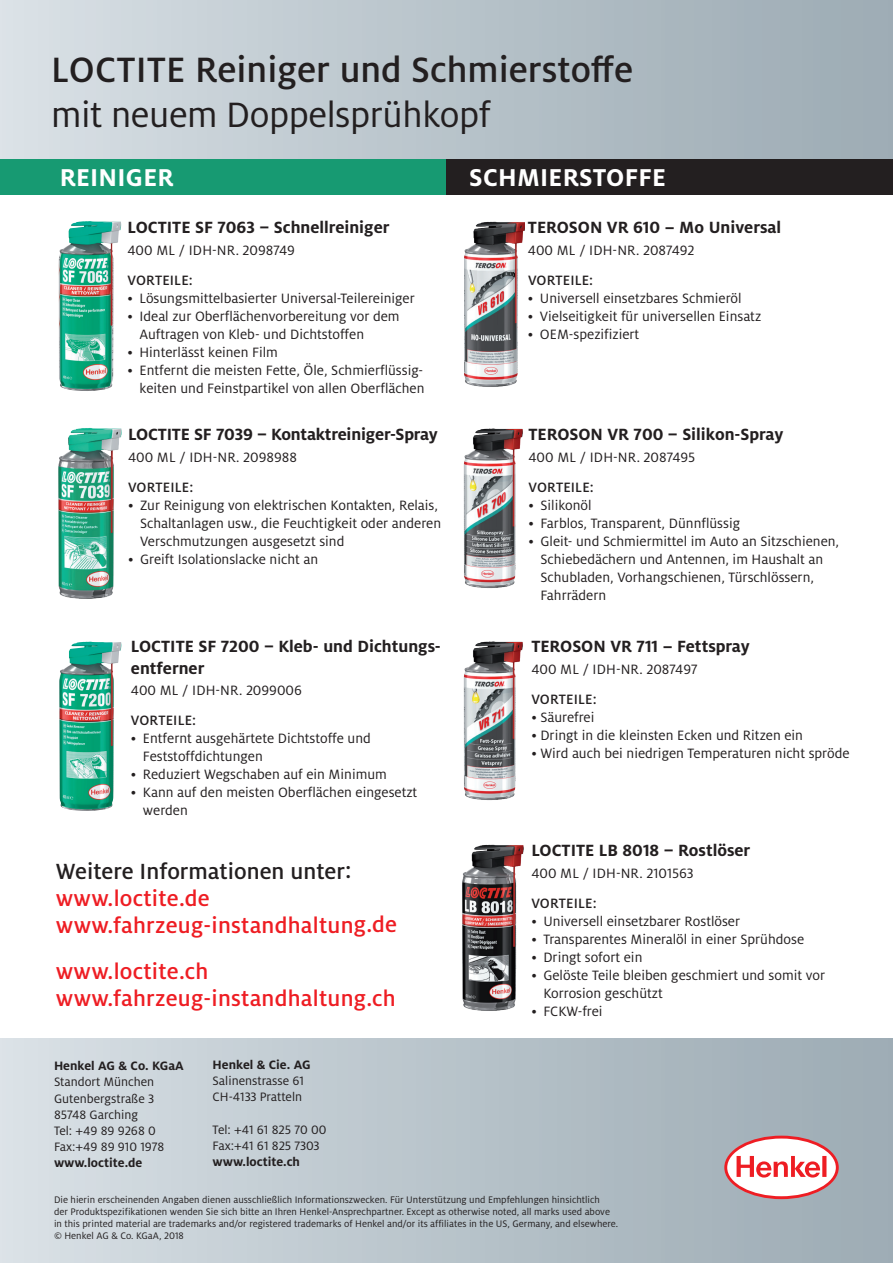
<style>
.page{position:relative;width:893px;height:1263px;background:#fff}
.page>*{position:absolute;margin:0;border:0;box-sizing:border-box;transform-origin:0 0}
.t1{font:500 39px "Henkel Milo";color:#231f20}
.t2{font:39px "Henkel Milo";letter-spacing:-.01em;color:#231f20}
.t3{font:700 27px "Henkel Milo";letter-spacing:.01em;color:#fff}
.t4{font:500 24.3px/26.8px "Henkel Milo";letter-spacing:.01em;color:#ee1d23}
.t5{font:500 24.3px "Henkel Milo";color:#231f20}
.t6{font:700 18px/21.6px "Henkel Milo";color:#231f20}
.t7{font:15px/18px "Henkel Milo";color:#231f20}
.t8{font:500 15px "Henkel Milo";letter-spacing:.01em;color:#231f20}
.t9{font:13.5px/16.2px "Henkel Milo";color:#231f20}
.t10{font:700 13.5px "Henkel Milo";color:#231f20}
.t11{font:10.5px/12px "Henkel Milo";color:#231f20}
</style>
<div class="page">
<div style="left:0;top:0;width:893px;height:1263px;background:linear-gradient(to right,#d8e0e5,#9baab2)"></div>
<svg style="left:724px;top:1136px;width:118px;height:63px"></svg>
<div style="left:0;top:179px;width:893px;height:859px;background:#fff"></div>
<div style="left:0;top:159px;width:459px;height:36px;background:#179a72"></div>
<img style="left:59px;top:221px;width:62px;height:170px">
<img style="left:59px;top:642px;width:62px;height:169px">
<img style="left:58px;top:428px;width:64px;height:171px">
<div style="left:446px;top:159px;width:447px;height:36px;background:#231f20"></div>
<img style="left:462px;top:844px;width:62px;height:167px">
<img style="left:463px;top:428px;width:60px;height:160px">
<img style="left:463px;top:641px;width:60px;height:159px">
<img style="left:464px;top:221px;width:61px;height:166px">
<h1 class="t1" style="left:51px;top:48px;width:583px">LOCTITE Reiniger und Schmierstoffe</h1>
<h1 class="t2" style="left:51px;top:93px;width:441px">mit neuem Doppelsprühkopf</h1>
<h2 class="t3" style="left:60px;top:162px;width:115px">REINIGER</h2>
<p class="t6" style="left:127px;top:216px;width:264px">LOCTITE SF 7063 – Schnellreiniger</p>
<p class="t7" style="left:127px;top:241px;width:169px">400 ML / IDH-NR. 2098749</p>
<p class="t8" style="left:128px;top:272px;width:67px">VORTEILE:</p>
<p class="t7" style="left:127px;top:289px;width:289px">• Lösungsmittelbasierter Universal-Teilereiniger</p>
<p class="t7" style="left:139px;top:307px;width:262px;text-indent:-12px">• Ideal zur Oberflächenvorbereitung vor dem<br>Auftragen von Kleb- und Dichtstoffen</p>
<p class="t7" style="left:127px;top:343px;width:152px">• Hinterlässt keinen Film</p>
<p class="t7" style="left:127px;top:361px;width:298px;text-align:right">• Entfernt die meisten Fette, Öle, Schmierflüssig&shy;keiten und Feinstpartikel von allen Oberflächen</p>
<h2 class="t3" style="left:469px;top:162px;width:198px">SCHMIERSTOFFE</h2>
<p class="t6" style="left:528px;top:216px;width:255px">TEROSON VR 610 – Mo Universal</p>
<p class="t7" style="left:528px;top:241px;width:168px">400 ML / IDH-NR. 2087492</p>
<p class="t8" style="left:528px;top:272px;width:67px">VORTEILE:</p>
<p class="t7" style="left:528px;top:289px;width:215px">• Universell einsetzbares Schmieröl</p>
<p class="t7" style="left:528px;top:307px;width:235px">• Vielseitigkeit für universellen Einsatz</p>
<p class="t7" style="left:528px;top:325px;width:113px">• OEM-spezifiziert</p>
<p class="t6" style="left:128px;top:424px;width:311px">LOCTITE SF 7039 – Kontaktreiniger-Spray</p>
<p class="t7" style="left:128px;top:448px;width:170px">400 ML / IDH-NR. 2098988</p>
<p class="t8" style="left:128px;top:479px;width:67px">VORTEILE:</p>
<p class="t7" style="left:140px;top:496px;width:303px;text-indent:-12px">• Zur Reinigung von elektrischen Kontakten, Relais,<br>Schaltanlagen usw., die Feuchtigkeit oder anderen<br>Verschmutzungen ausgesetzt sind</p>
<p class="t7" style="left:128px;top:550px;width:192px">• Greift Isolationslacke nicht an</p>
<p class="t6" style="left:131px;top:636px;width:312px">LOCTITE SF 7200 – Kleb- und Dichtungs&shy;entferner</p>
<p class="t7" style="left:131px;top:682px;width:173px">400 ML / IDH-NR. 2099006</p>
<p class="t8" style="left:131px;top:712px;width:67px">VORTEILE:</p>
<p class="t7" style="left:143px;top:730px;width:229px;text-indent:-12px">• Entfernt ausgehärtete Dichtstoffe und<br>Feststoffdichtungen</p>
<p class="t7" style="left:131px;top:766px;width:258px">• Reduziert Wegschaben auf ein Minimum</p>
<p class="t7" style="left:143px;top:784px;width:276px;text-indent:-12px">• Kann auf den meisten Oberflächen eingesetzt werden</p>
<h3 class="t5" style="left:56px;top:857px;width:297px">Weitere Informationen unter:</h3>
<h3 class="t4" style="left:56px;top:885px;width:343px">www.loctite.de www.fahrzeug-instandhaltung.de</h3>
<h3 class="t4" style="left:56px;top:958px;width:341px">www.loctite.ch www.fahrzeug-instandhaltung.ch</h3>
<p class="t10" style="left:54px;top:1058px;width:131px">Henkel AG &amp; Co. KGaA</p>
<p class="t9" style="left:54px;top:1074px;width:112px">Standort München<br>Gutenbergstraße 3<br>85748 Garching<br>Tel: +49 89 9268 0<br>Fax:+49 89 910 1978</p>
<p class="t10" style="left:54px;top:1155px;width:90px">www.loctite.de</p>
<p class="t10" style="left:213px;top:1057px;width:100px">Henkel &amp; Cie. AG</p>
<p class="t9" style="left:213px;top:1073px;width:93px">Salinenstrasse 61<br>CH-4133 Pratteln</p>
<p class="t9" style="left:213px;top:1121px;width:115px">Tel: +41 61 825 70 00<br>Fax:+41 61 825 7303</p>
<p class="t10" style="left:213px;top:1154px;width:89px">www.loctite.ch</p>
<p class="t6" style="left:528px;top:424px;width:256px">TEROSON VR 700 – Silikon-Spray</p>
<p class="t7" style="left:528px;top:448px;width:168px">400 ML / IDH-NR. 2087495</p>
<p class="t8" style="left:529px;top:479px;width:67px">VORTEILE:</p>
<p class="t7" style="left:528px;top:496px;width:65px">• Silikonöl</p>
<p class="t7" style="left:528px;top:514px;width:213px">• Farblos, Transparent, Dünnflüssig</p>
<p class="t7" style="left:540px;top:532px;width:300px;text-indent:-12px">• Gleit- und Schmiermittel im Auto an Sitzschienen, Schiebedächern und Antennen, im Haushalt an Schubladen, Vorhangschienen, Türschlössern, Fahrrädern</p>
<p class="t6" style="left:531px;top:636px;width:220px">TEROSON VR 711 – Fettspray</p>
<p class="t7" style="left:531px;top:660px;width:168px">400 ML / IDH-NR. 2087497</p>
<p class="t8" style="left:531px;top:691px;width:67px">VORTEILE:</p>
<p class="t7" style="left:531px;top:708px;width:65px">• Säurefrei</p>
<p class="t7" style="left:531px;top:726px;width:273px">• Dringt in die kleinsten Ecken und Ritzen ein</p>
<p class="t7" style="left:531px;top:744px;width:320px">• Wird auch bei niedrigen Temperaturen nicht spröde</p>
<p class="t6" style="left:531px;top:840px;width:221px">LOCTITE LB 8018 – Rostlöser</p>
<p class="t7" style="left:531px;top:864px;width:164px">400 ML / IDH-NR. 2101563</p>
<p class="t8" style="left:531px;top:895px;width:67px">VORTEILE:</p>
<p class="t7" style="left:531px;top:912px;width:210px">• Universell einsetzbarer Rostlöser</p>
<p class="t7" style="left:531px;top:930px;width:274px">• Transparentes Mineralöl in einer Sprühdose</p>
<p class="t7" style="left:531px;top:948px;width:113px">• Dringt sofort ein</p>
<p class="t7" style="left:543px;top:966px;width:283px;text-indent:-12px">• Gelöste Teile bleiben geschmiert und somit vor<br>Korrosion geschützt</p>
<p class="t7" style="left:531px;top:1002px;width:73px">• FCKW-frei</p>
<p class="t11" style="left:54px;top:1194px;width:566px">Die hierin erscheinenden Angaben dienen ausschließlich Informationszwecken. Für Unterstützung und Empfehlungen hinsichtlich<br>der Produktspezifikationen wenden Sie sich bitte an Ihren Henkel-Ansprechpartner. Except as otherwise noted, all marks used above in this printed material are trademarks and/or registered trademarks of Henkel and/or its affiliates in the US, Germany, and elsewhere. © Henkel AG &amp; Co. KGaA, 2018</p>
</div>
